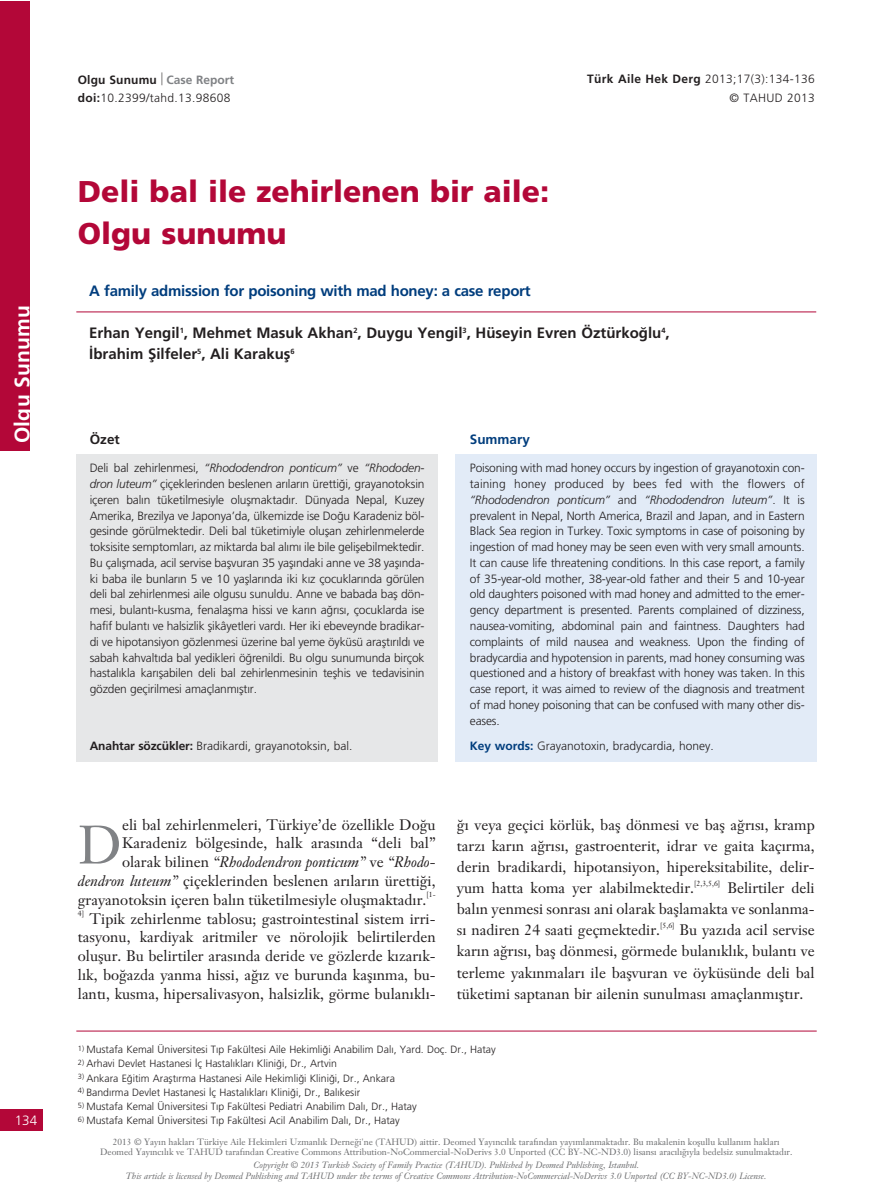
<style>
.page{position:relative;width:893px;height:1191px;background:#fff}
.page>*{position:absolute;margin:0;border:0;box-sizing:border-box;transform-origin:0 0}
.t1{font:53.25px "Janson Text";color:#808285}
.t2{font:900 30px/42.3px "Frutiger";color:#b30738}
.t3{font:700 21px "Frutiger";letter-spacing:.01em;color:#fff}
.t4{font:15px/21.1px "Janson Text";color:#231f20;text-align:justify}
.t5{font:700 15px/20.9px "Frutiger";color:#231f20}
.t6{font:700 15px "Frutiger";letter-spacing:-.015em;color:#003d7d}
.t7{font:italic 15px "Janson Text";color:#231f20}
.t8{font:700 13.5px "Frutiger";color:#003d7d}
.t9{font:700 13.5px "Frutiger";color:#231f20}
.t10{font:300 13.5px "Frutiger";color:#fff}
.t11{font:300 12px/15.8px "Frutiger";letter-spacing:-.015em;color:#231f20;text-align:justify}
.t12{font:300 12px/19px "Frutiger";letter-spacing:.03em;color:#231f20;text-align:right}
.t13{font:700 12px "Frutiger";letter-spacing:.005em;color:#231f20}
.t14{font:300 10.5px "Frutiger";color:#231f20}
.t15{font:9px/10.5px "Janson Text";color:#6d6e70;text-align:center}
.t16{font:italic 9px/10.5px "Janson Text";color:#6d6e70;text-align:center}
.t17{font:7.5px "Janson Text";color:#231f20}
.s1{color:#808285}
.s2{font-weight:700}
.s3{font-style:italic}
.s4{font-weight:700;color:#003d7d}
.s5{font-style:normal}
</style>
<div class="page">
<div style="left:0;top:1109px;width:42px;height:22px;background:#b30738"></div>
<div style="left:0;top:1px;width:30px;height:450px;background:#b30738"></div>
<div style="left:455px;top:454px;width:361px;height:307px;background:#e2ebf7"></div>
<div style="left:76px;top:454px;width:362px;height:307px;background:#e6e7e8"></div>
<hr style="left:76px;top:1030px;width:741px;height:1px;background:#b30738">
<hr style="left:76px;top:311px;width:740px;height:1px;background:#b30738">
<h3 class="t3" style="left:14px;top:443px;width:140px;rotate:-90deg">Olgu Sunumu</h3>
<p class="t10" style="left:15px;top:1115px;width:24px">134</p>
<p class="t13" style="left:78px;top:75px;width:158px">Olgu Sunumu <span class="s1">Case Report</span></p>
<p class="t12" style="left:587px;top:70px;width:229px"><span class="s2">Türk Aile Hek Derg</span> 2013;17(3):134-136 © TAHUD 2013</p>
<p class="t12" style="left:78px;top:89px;width:154px"><span class="s2">doi:</span>10.2399/tahd.13.98608</p>
<h2 class="t2" style="left:78px;top:172px;width:473px">Deli bal ile zehirlenen bir aile:<br>Olgu sunumu</h2>
<p class="t6" style="left:89px;top:285px;width:443px">A family admission for poisoning with mad honey: a case report</p>
<p class="t5" style="left:89px;top:324px;width:582px">Erhan Yengil<sup>1</sup>, Mehmet Masuk Akhan<sup>2</sup>, Duygu Yengil<sup>3</sup>, Hüseyin Evren Öztürko¤lu<sup>4</sup>, ‹brahim fiilfeler<sup>5</sup>, Ali Karakufl<sup>6</sup></p>
<p class="t9" style="left:90px;top:434px;width:32px">Özet</p>
<p class="t11" style="left:90px;top:461px;width:336px">Deli bal zehirlenmesi, <span class="s3">“Rhododendron ponticum”</span> ve <span class="s3">“Rhododen&shy;dron luteum”</span> çiçeklerinden beslenen ar›lar›n üretti¤i, grayanotoksin içeren bal›n tüketilmesiyle oluflmaktad›r. Dünyada Nepal, Kuzey Amerika, Brezilya ve Japonya’da, ülkemizde ise Do¤u Karadeniz böl&shy;gesinde görülmektedir. Deli bal tüketimiyle oluflan zehirlenmelerde toksisite semptomlar›, az miktarda bal al›m› ile bile geliflebilmektedir.<br>Bu çal›flmada, acil servise baflvuran 35 yafl›ndaki anne ve 38 yafl›nda&shy;ki baba ile bunlar›n 5 ve 10 yafllar›nda iki k›z çocuklar›nda görülen deli bal zehirlenmesi aile olgusu sunuldu. Anne ve babada bafl dön&shy;mesi, bulant›-kusma, fenalaflma hissi ve kar›n a¤r›s›, çocuklarda ise hafif bulant› ve halsizlik flikâyetleri vard›. Her iki ebeveynde bradikar&shy;di ve hipotansiyon gözlenmesi üzerine bal yeme öyküsü araflt›r›ld› ve sabah kahvalt›da bal yedikleri ö¤renildi. Bu olgu sunumunda birçok hastal›kla kar›flabilen deli bal zehirlenmesinin teflhis ve tedavisinin gözden geçirilmesi amaçlanm›flt›r.</p>
<p class="t11" style="left:90px;top:739px;width:264px"><span class="s2">Anahtar sözcükler:</span> Bradikardi, grayanotoksin, bal.</p>
<p class="t8" style="left:470px;top:434px;width:62px">Summary</p>
<p class="t11" style="left:470px;top:461px;width:336px">Poisoning with mad honey occurs by ingestion of grayanotoxin con&shy;taining honey produced by bees fed with the flowers of <span class="s3">“Rhododendron ponticum”</span> and <span class="s3">“Rhododendron luteum”</span>. It is prevalent in Nepal, North America, Brazil and Japan, and in Eastern Black Sea region in Turkey. Toxic symptoms in case of poisoning by ingestion of mad honey may be seen even with very small amounts.<br>It can cause life threatening conditions. In this case report, a family of 35-year-old mother, 38-year-old father and their 5 and 10-year old daughters poisoned with mad honey and admitted to the emer&shy;gency department is presented. Parents complained of dizziness, nausea-vomiting, abdominal pain and faintness. Daughters had complaints of mild nausea and weakness. Upon the finding of bradycardia and hypotension in parents, mad honey consuming was questioned and a history of breakfast with honey was taken. In this case report, it was aimed to review of the diagnosis and treatment of mad honey poisoning that can be confused with many other dis&shy;eases.</p>
<p class="t11" style="left:470px;top:738px;width:245px"><span class="s4">Key words:</span> Grayanotoxin, bradycardia, honey.</p>
<h1 class="t1" style="left:78px;top:823px;width:46px">D</h1>
<p class="t4" style="left:122px;top:815px;width:315px">eli bal zehirlenmeleri, Türkiye’de özellikle Do¤u</p>
<p class="t4" style="left:122px;top:834px;width:315px">Karadeniz bölgesinde, halk aras›nda “deli bal”</p>
<p class="t7" style="left:122px;top:856px;width:315px"><span class="s5">olarak bilinen</span> “Rhododendron ponticum” <span class="s5">ve</span> “Rhodo-</p>
<p class="t4" style="left:78px;top:871px;width:359px"><span class="s3">dendron luteum”</span> çiçeklerinden beslenen ar›lar›n üretti¤i,</p>
<p class="t4" style="left:78px;top:890px;width:350px">grayanotoksin içeren bal›n tüketilmesiyle oluflmaktad›r.</p>
<p class="t17" style="left:426px;top:891px;width:11px">[1-</p>
<p class="t17" style="left:78px;top:910px;width:8px">4]</p>
<p class="t4" style="left:78px;top:910px;width:359px;line-height:18.8px;text-indent:12px">Tipik zehirlenme tablosu; gastrointestinal sistem irri&shy;tasyonu, kardiyak aritmiler ve nörolojik belirtilerden oluflur. Bu belirtiler aras›nda deride ve gözlerde k›zar›k&shy;l›k, bo¤azda yanma hissi, a¤›z ve burunda kafl›nma, bu&shy;lant›, kusma, hipersalivasyon, halsizlik, görme bulan›kl›-</p>
<p class="t4" style="left:457px;top:815px;width:359px">¤› veya geçici körlük, bafl dönmesi ve bafl a¤r›s›, kramp tarz› kar›n a¤r›s›, gastroenterit, idrar ve gaita kaç›rma, derin bradikardi, hipotansiyon, hipereksitabilite, delir&shy;yum hatta koma yer alabilmektedir.</p>
<p class="t17" style="left:694px;top:880px;width:28px">[2,3,5,6]</p>
<p class="t4" style="left:457px;top:879px;width:359px;text-indent:270px">Belirtiler deli bal›n yenmesi sonras› ani olarak bafllamakta ve sonlanma&shy;s› nadiren 24 saati geçmektedir.</p>
<p class="t17" style="left:660px;top:922px;width:16px">[5,6]</p>
<p class="t4" style="left:457px;top:921px;width:359px;text-indent:222px">Bu yaz›da acil servise kar›n a¤r›s›, bafl dönmesi, görmede bulan›kl›k, bulant› ve terleme yak›nmalar› ile baflvuran ve öyküsünde deli bal tüketimi saptanan bir ailenin sunulmas› amaçlanm›flt›r.</p>
<p class="t14" style="left:78px;top:1045px;width:419px"><sup>1)</sup> Mustafa Kemal Üniversitesi T›p Fakültesi Aile Hekimli¤i Anabilim Dal›, Yard. Doç. Dr., Hatay</p>
<p class="t14" style="left:78px;top:1059px;width:261px"><sup>2)</sup> Arhavi Devlet Hastanesi ‹ç Hastal›klar› Klini¤i, Dr., Artvin</p>
<p class="t14" style="left:78px;top:1073px;width:319px"><sup>3)</sup> Ankara E¤itim Araflt›rma Hastanesi Aile Hekimli¤i Klini¤i, Dr., Ankara</p>
<p class="t14" style="left:78px;top:1088px;width:284px"><sup>4)</sup> Band›rma Devlet Hastanesi ‹ç Hastal›klar› Klini¤i, Dr., Bal›kesir</p>
<p class="t14" style="left:78px;top:1102px;width:340px"><sup>5)</sup> Mustafa Kemal Üniversitesi T›p Fakültesi Pediatri Anabilim Dal›, Dr., Hatay</p>
<p class="t14" style="left:78px;top:1116px;width:324px"><sup>6)</sup> Mustafa Kemal Üniversitesi T›p Fakültesi Acil Anabilim Dal›, Dr., Hatay</p>
<p class="t15" style="left:100px;top:1137px;width:694px">2013 © Yay›n haklar› Türkiye Aile Hekimleri Uzmanl›k Derne¤i'ne (TAHUD) aittir. Deomed Yay›nc›l›k taraf›ndan yay›mlanmaktad›r. Bu makalenin koflullu kullan›m haklar›<br>Deomed Yay›nc›l›k ve TAHUD taraf›ndan Creative Commons Attribution-NoCommercial-NoDerivs 3.0 Unported (CC BY-NC-ND3.0) lisans› arac›l›¤›yla bedelsiz sunulmaktad›r.</p>
<p class="t16" style="left:126px;top:1160px;width:642px">Copyright © 2013 Turkish Society of Family Practice (TAHUD). Published by Deomed Publishing, Istanbul.<br>This article is licensed by Deomed Publishing and TAHUD under the terms of Creative Commons Attribution-NoCommercial-NoDerivs 3.0 Unported (CC BY-NC-ND3.0) License.</p>
</div>
